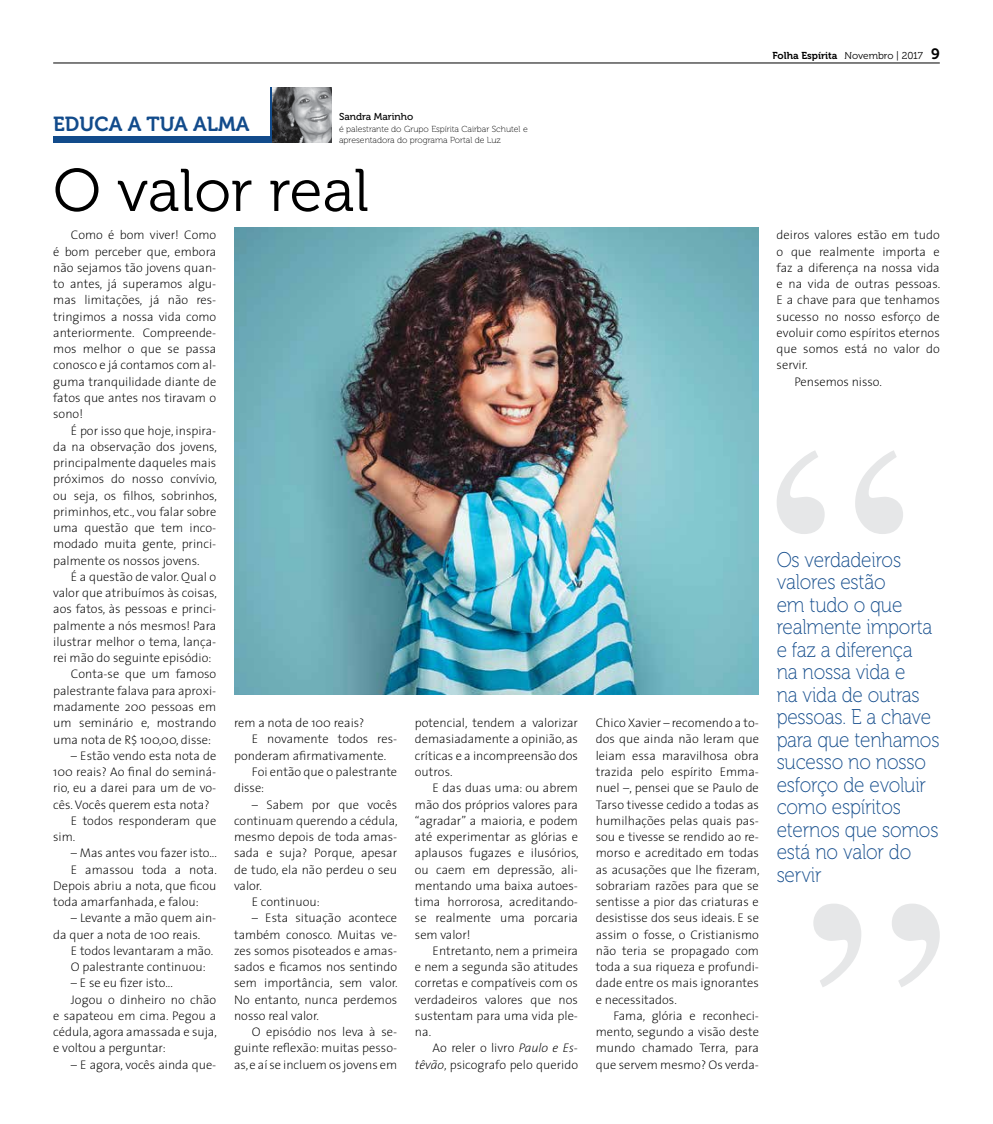
<style>
.page{position:relative;width:993px;height:1124px;background:#fff}
.page>*{position:absolute;margin:0;border:0;box-sizing:border-box;transform-origin:0 0}
.t1{font:60px "Museo 300";color:#000}
.t2{font:21.25px/22.5px "Museo 100";letter-spacing:-.01em;color:#124b8b;scale:.9 1}
.t3{font:20.25px "Museo 700";color:#124b8b}
.t4{font:200 12.5px/16.2px "The Sans 2";color:#000;text-align:justify}
.t5{font:10px "Museo 700";color:#000}
.t6{font:10px "Museo 500";color:#000}
.t7{font:8.75px/10.5px "Museo 100";color:#000}
.s1{font-family:"Museo 300"}
.s2{font-size:15px}
.s3{font-style:italic}
</style>
<div class="page">
<hr style="left:53px;top:63px;width:886px;height:1px;background:#000">
<div style="left:53px;top:136px;width:218px;height:6px;background:#124b8b"></div>
<hr style="left:270px;top:87px;width:2px;height:55px;background:#124b8b">
<img style="left:272px;top:87px;width:60px;height:55px">
<img style="left:234px;top:227px;width:524px;height:467px">
<svg style="left:813px;top:904px;width:126px;height:83px"></svg>
<svg style="left:777px;top:450px;width:125px;height:84px"></svg>
<p class="t5" style="left:772px;top:50px;width:169px">Folha Espírita <span class="s1">Novembro | 2017</span> <span class="s2">9</span></p>
<h3 class="t3" style="left:53px;top:113px;width:198px">EDUCA A TUA ALMA</h3>
<p class="t6" style="left:339px;top:111px;width:76px">Sandra Marinho</p>
<p class="t7" style="left:339px;top:124px;width:190px">é palestrante do Grupo Espírita Cairbar Schutel e apresentadora do programa Portal de Luz</p>
<h1 class="t1" style="left:53px;top:158px;width:317px">O valor real</h1>
<p class="t4" style="left:53px;top:226px;width:165px;text-indent:18px">Como é bom viver! Como é bom perceber que, embora não sejamos tão jovens quan&shy;to antes, já superamos algu&shy;mas limitações, já não res&shy;tringimos a nossa vida como anteriormente. Compreende&shy;mos melhor o que se passa conosco e já contamos com al&shy;guma tranquilidade diante de fatos que antes nos tiravam o sono!</p>
<p class="t4" style="left:53px;top:421px;width:165px;text-indent:18px">É por isso que hoje, inspira&shy;da na observação dos jovens, principalmente daqueles mais próximos do nosso convívio, ou seja, os filhos, sobrinhos, priminhos, etc., vou falar sobre uma questão que tem inco&shy;modado muita gente, princi&shy;palmente os nossos jovens.</p>
<p class="t4" style="left:71px;top:568px;width:147px">É a questão de valor. Qual o</p>
<p class="t4" style="left:53px;top:584px;width:165px">valor que atribuímos às coisas,</p>
<p class="t4" style="left:53px;top:600px;width:164px">aos fatos, às pessoas e princi-</p>
<p class="t4" style="left:53px;top:616px;width:164px">palmente a nós mesmos! Para</p>
<p class="t4" style="left:53px;top:633px;width:164px">ilustrar melhor o tema, lança-</p>
<p class="t4" style="left:53px;top:649px;width:160px">rei mão do seguinte episódio:</p>
<p class="t4" style="left:71px;top:665px;width:147px">Conta-se que um famoso</p>
<p class="t4" style="left:53px;top:681px;width:164px">palestrante falava para aproxi-</p>
<p class="t4" style="left:53px;top:698px;width:164px">madamente 200 pessoas em</p>
<p class="t4" style="left:53px;top:714px;width:164px">um seminário e, mostrando</p>
<p class="t4" style="left:53px;top:730px;width:159px">uma nota de R$ 100,00, disse:</p>
<p class="t4" style="left:71px;top:746px;width:147px">– Estão vendo esta nota de</p>
<p class="t4" style="left:53px;top:763px;width:165px">100 reais? Ao final do seminá-</p>
<p class="t4" style="left:53px;top:779px;width:164px">rio, eu a darei para um de vo-</p>
<p class="t4" style="left:53px;top:795px;width:158px">cês. Vocês querem esta nota?</p>
<p class="t4" style="left:71px;top:811px;width:147px">E todos responderam que</p>
<p class="t4" style="left:53px;top:828px;width:24px">sim.</p>
<p class="t4" style="left:71px;top:844px;width:147px">– Mas antes vou fazer isto...</p>
<p class="t4" style="left:71px;top:860px;width:147px">E amassou toda a nota.</p>
<p class="t4" style="left:53px;top:876px;width:164px">Depois abriu a nota, que ficou</p>
<p class="t4" style="left:53px;top:893px;width:147px">toda amarfanhada, e falou:</p>
<p class="t4" style="left:53px;top:909px;width:165px;text-indent:18px">– Levante a mão quem ain&shy;da quer a nota de 100 reais.</p>
<p class="t4" style="left:71px;top:941px;width:144px">E todos levantaram a mão.<br>O palestrante continuou:</p>
<p class="t4" style="left:71px;top:974px;width:103px">– E se eu fizer isto...</p>
<p class="t4" style="left:71px;top:990px;width:147px">Jogou o dinheiro no chão</p>
<p class="t4" style="left:53px;top:1006px;width:165px">e sapateou em cima. Pegou a</p>
<p class="t4" style="left:53px;top:1023px;width:165px">cédula, agora amassada e suja,</p>
<p class="t4" style="left:53px;top:1039px;width:114px">e voltou a perguntar:</p>
<p class="t4" style="left:71px;top:1055px;width:147px">– E agora, vocês ainda que-</p>
<p class="t4" style="left:234px;top:714px;width:132px">rem a nota de 100 reais?</p>
<p class="t4" style="left:252px;top:730px;width:147px">E novamente todos res-</p>
<p class="t4" style="left:234px;top:746px;width:154px">ponderam afirmativamente.</p>
<p class="t4" style="left:252px;top:763px;width:147px">Foi então que o palestrante</p>
<p class="t4" style="left:234px;top:779px;width:32px">disse:</p>
<p class="t4" style="left:252px;top:795px;width:147px">– Sabem por que vocês</p>
<p class="t4" style="left:234px;top:811px;width:165px">continuam querendo a cédula,</p>
<p class="t4" style="left:234px;top:828px;width:164px">mesmo depois de toda amas-</p>
<p class="t4" style="left:234px;top:844px;width:164px">sada e suja? Porque, apesar</p>
<p class="t4" style="left:234px;top:860px;width:164px">de tudo, ela não perdeu o seu</p>
<p class="t4" style="left:234px;top:876px;width:29px">valor.</p>
<p class="t4" style="left:252px;top:893px;width:69px">E continuou:</p>
<p class="t4" style="left:234px;top:909px;width:165px;text-indent:18px">– Esta situação acontece também conosco. Muitas ve&shy;zes somos pisoteados e amas&shy;sados e ficamos nos sentindo sem importância, sem valor.<br>No entanto, nunca perdemos nosso real valor.</p>
<p class="t4" style="left:234px;top:1023px;width:164px;text-indent:18px">O episódio nos leva à se&shy;guinte reflexão: muitas pesso&shy;as, e aí se incluem os jovens em</p>
<p class="t4" style="left:415px;top:714px;width:164px">potencial, tendem a valorizar demasiadamente a opinião, as críticas e a incompreensão dos outros.</p>
<p class="t4" style="left:415px;top:779px;width:165px;text-indent:18px">E das duas uma: ou abrem mão dos próprios valores para “agradar” a maioria, e podem até experimentar as glórias e aplausos fugazes e ilusórios, ou caem em depressão, ali&shy;mentando uma baixa autoes&shy;tima horrorosa, acreditando&shy;se realmente uma porcaria sem valor!</p>
<p class="t4" style="left:415px;top:941px;width:165px;text-indent:18px">Entretanto, nem a primeira e nem a segunda são atitudes corretas e compatíveis com os verdadeiros valores que nos sustentam para uma vida ple&shy;na.</p>
<p class="t4" style="left:415px;top:1039px;width:164px;text-align:right">Ao reler o livro <span class="s3">Paulo e Es&shy;têvão</span>, psicografo pelo querido</p>
<p class="t4" style="left:595px;top:714px;width:165px">Chico Xavier – recomendo a to&shy;dos que ainda não leram que leiam essa maravilhosa obra trazida pelo espírito Emma&shy;nuel –, pensei que se Paulo de Tarso tivesse cedido a todas as humilhações pelas quais pas&shy;sou e tivesse se rendido ao re&shy;morso e acreditado em todas as acusações que lhe fizeram, sobrariam razões para que se sentisse a pior das criaturas e desistisse dos seus ideais. E se assim o fosse, o Cristianismo não teria se propagado com toda a sua riqueza e profundi&shy;dade entre os mais ignorantes e necessitados.</p>
<p class="t4" style="left:595px;top:1006px;width:164px;text-indent:18px">Fama, glória e reconheci&shy;mento, segundo a visão deste mundo chamado Terra, para que servem mesmo? Os verda-</p>
<p class="t4" style="left:776px;top:226px;width:165px">deiros valores estão em tudo</p>
<p class="t4" style="left:776px;top:243px;width:164px">o que realmente importa e</p>
<p class="t4" style="left:776px;top:259px;width:164px">faz a diferença na nossa vida</p>
<p class="t4" style="left:776px;top:275px;width:165px">e na vida de outras pessoas.</p>
<p class="t4" style="left:776px;top:291px;width:165px">E a chave para que tenhamos</p>
<p class="t4" style="left:776px;top:308px;width:165px">sucesso no nosso esforço de</p>
<p class="t4" style="left:776px;top:324px;width:164px">evoluir como espíritos eternos</p>
<p class="t4" style="left:776px;top:340px;width:165px">que somos está no valor do</p>
<p class="t4" style="left:776px;top:356px;width:33px">servir.</p>
<p class="t4" style="left:794px;top:373px;width:89px">Pensemos nisso.</p>
<h2 class="t2" style="left:776px;top:548px;width:182px">Os verdadeiros valores estão<br>em tudo o que realmente importa e faz a diferença<br>na nossa vida e<br>na vida de outras pessoas. E a chave para que tenhamos sucesso no nosso esforço de evoluir como espíritos eternos que somos está no valor do servir</h2>
</div>
